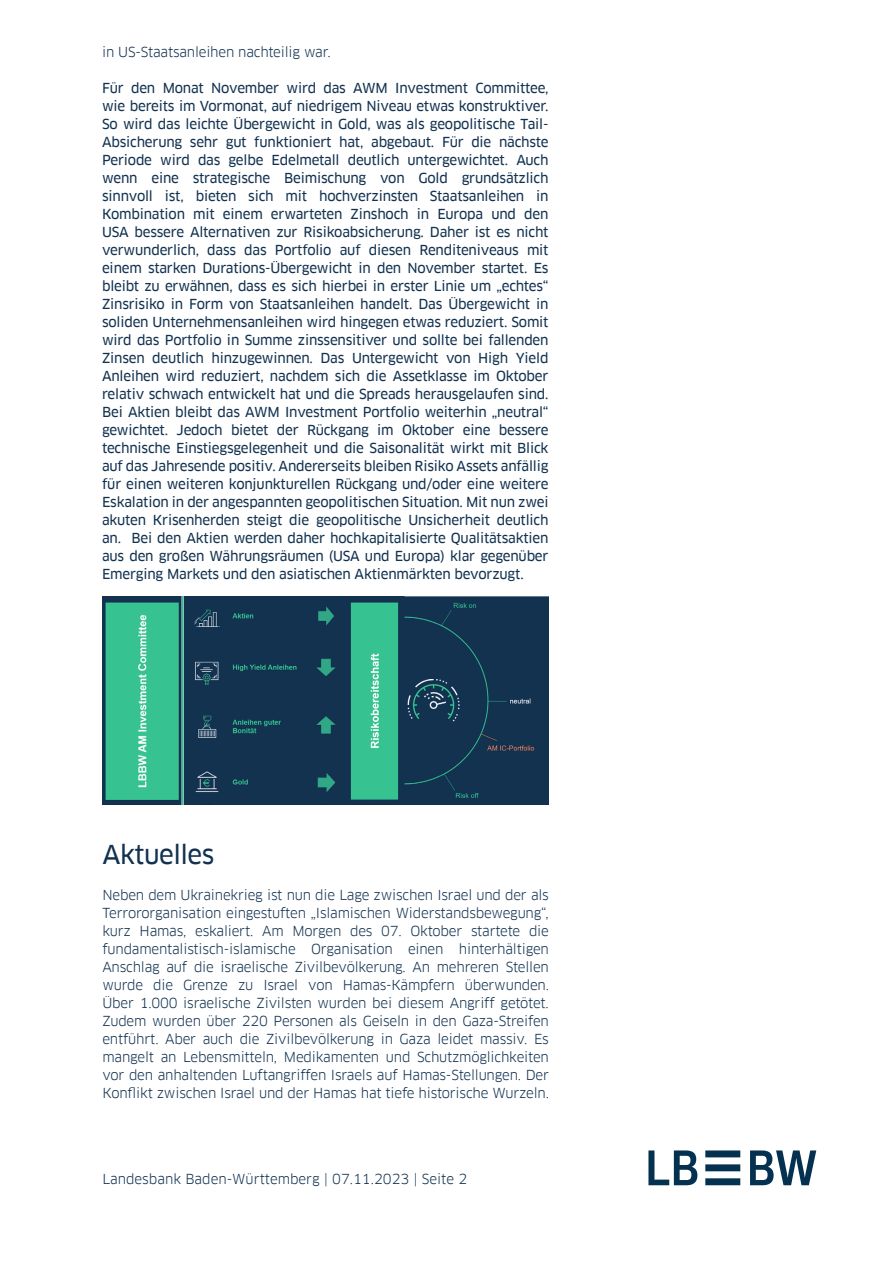
<style>
.page{position:relative;width:893px;height:1263px;background:#fff}
.page>*{position:absolute;margin:0;border:0;box-sizing:border-box;transform-origin:0 0}
.t1{font:25.5px "Clanfor LBBW News";letter-spacing:-.02em;color:#123250}
.t2{font:13.5px/18px "Clanfor LBBW News";letter-spacing:-.015em;color:#123250;text-align:justify}
.t3{font:13.5px/18px "Clanfor LBBW";letter-spacing:-.015em;color:#123250;text-align:justify}
</style>
<div class="page">
<svg style="left:648px;top:1150px;width:168px;height:35px"></svg>
<img style="left:102px;top:596px;width:447px;height:208px">
<p class="t3" style="left:102px;top:43px;width:230px">in US-Staatsanleihen nachteilig war.</p>
<p class="t2" style="left:102px;top:79px;width:448px">Für den Monat November wird das AWM Investment Committee, wie bereits im Vormonat, auf niedrigem Niveau etwas konstruktiver.<br>So wird das leichte Übergewicht in Gold, was als geopolitische Tail-Absicherung sehr gut funktioniert hat, abgebaut. Für die nächste Periode wird das gelbe Edelmetall deutlich untergewichtet. Auch wenn eine strategische Beimischung von Gold grundsätzlich sinnvoll ist, bieten sich mit hochverzinsten Staatsanleihen in Kombination mit einem erwarteten Zinshoch in Europa und den USA bessere Alternativen zur Risikoabsicherung. Daher ist es nicht verwunderlich, dass das Portfolio auf diesen Renditeniveaus mit einem starken Durations-Übergewicht in den November startet. Es bleibt zu erwähnen, dass es sich hierbei in erster Linie um „echtes“ Zinsrisiko in Form von Staatsanleihen handelt. Das Übergewicht in soliden Unternehmensanleihen wird hingegen etwas reduziert. Somit wird das Portfolio in Summe zinssensitiver und sollte bei fallenden Zinsen deutlich hinzugewinnen. Das Untergewicht von High Yield Anleihen wird reduziert, nachdem sich die Assetklasse im Oktober relativ schwach entwickelt hat und die Spreads herausgelaufen sind.<br>Bei Aktien bleibt das AWM Investment Portfolio weiterhin „neutral“ gewichtet. Jedoch bietet der Rückgang im Oktober eine bessere technische Einstiegsgelegenheit und die Saisonalität wirkt mit Blick auf das Jahresende positiv. Andererseits bleiben Risiko Assets anfällig für einen weiteren konjunkturellen Rückgang und/oder eine weitere Eskalation in der angespannten geopolitischen Situation. Mit nun zwei akuten Krisenherden steigt die geopolitische Unsicherheit deutlich an. Bei den Aktien werden daher hochkapitalisierte Qualitätsaktien aus den großen Währungsräumen (USA und Europa) klar gegenüber Emerging Markets und den asiatischen Aktienmärkten bevorzugt.</p>
<p class="t1" style="left:102px;top:840px;width:113px">Aktuelles</p>
<p class="t3" style="left:102px;top:886px;width:448px">Neben dem Ukrainekrieg ist nun die Lage zwischen Israel und der als Terrororganisation eingestuften „Islamischen Widerstandsbewegung“, kurz Hamas, eskaliert. Am Morgen des 07. Oktober startete die fundamentalistisch-islamische Organisation einen hinterhältigen Anschlag auf die israelische Zivilbevölkerung. An mehreren Stellen wurde die Grenze zu Israel von Hamas-Kämpfern überwunden.<br>Über 1.000 israelische Zivilsten wurden bei diesem Angriff getötet.<br>Zudem wurden über 220 Personen als Geiseln in den Gaza-Streifen entführt. Aber auch die Zivilbevölkerung in Gaza leidet massiv. Es mangelt an Lebensmitteln, Medikamenten und Schutzmöglichkeiten vor den anhaltenden Luftangriffen Israels auf Hamas-Stellungen. Der Konflikt zwischen Israel und der Hamas hat tiefe historische Wurzeln.</p>
<p class="t3" style="left:102px;top:1169px;width:366px">Landesbank Baden-Württemberg | 07.11.2023 | Seite 2</p>
</div>
